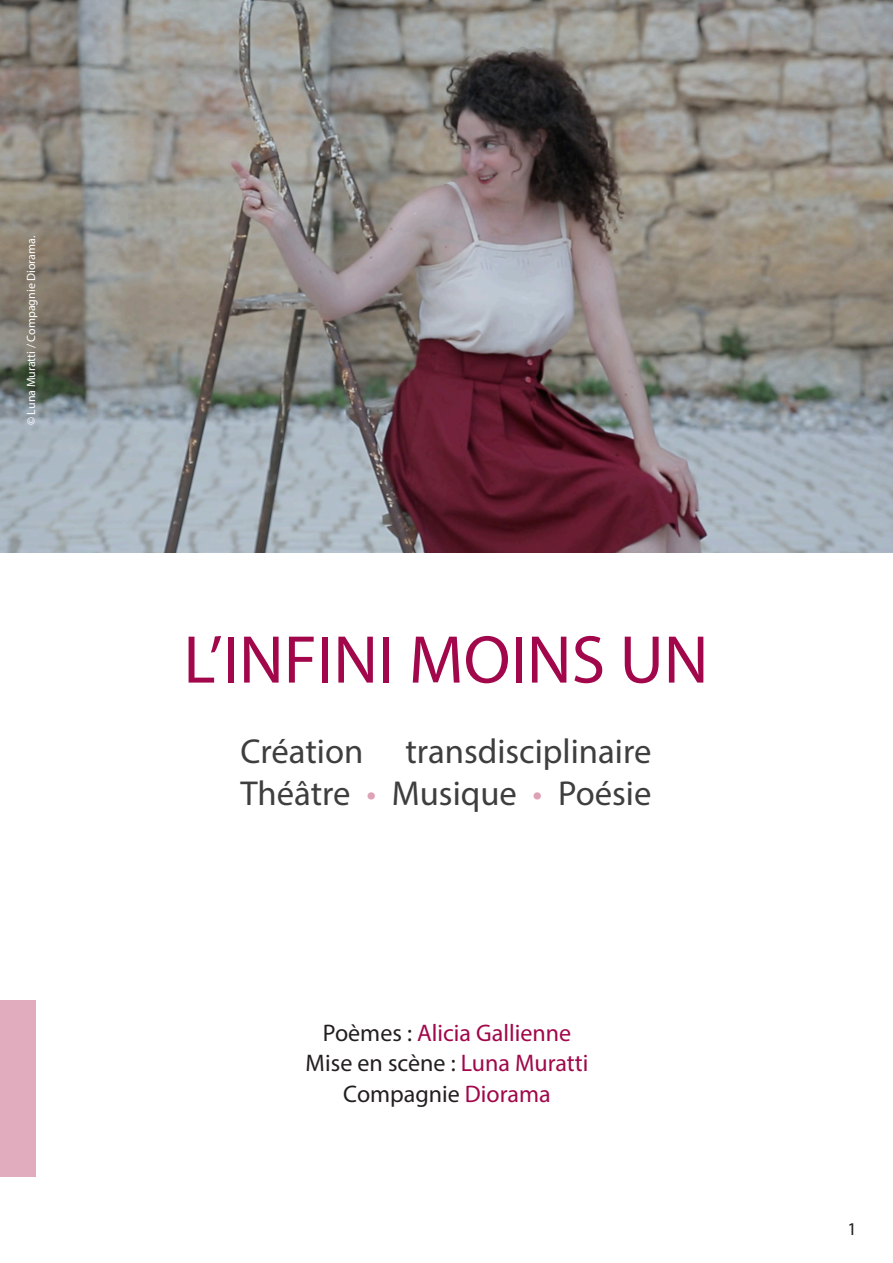
<style>
.page{position:relative;width:893px;height:1263px;background:#fff}
.page>*{position:absolute;margin:0;border:0;box-sizing:border-box;transform-origin:0 0}
.t1{font:68.1px "Myriad Pro";color:#a1074a}
.t2{font:34.65px "Myriad Pro";color:#3e3e3f}
.t3{font:24px "Myriad Pro";color:#231f20}
.t4{font:24px "Myriad Pro";color:#a1074a}
.t5{font:18px "Myriad Pro";color:#231f20}
.t6{font:12px "Myriad Pro";color:#fff}
.s1{color:#dda2b5}
.s2{color:#231f20}
.s3{color:#a1074a}
</style>
<div class="page">
<img style="left:0;top:0;width:893px;height:552px">
<div style="left:0;top:1000px;width:36px;height:177px;background:#e1acbd"></div>
<p class="t6" style="left:24px;top:425px;width:191px;rotate:-90deg">© Luna Muratti / Compagnie Diorama.</p>
<p class="t1" style="left:183px;top:618px;width:527px">L’INFINI MOINS UN</p>
<p class="t2" style="left:240px;top:730px;width:412px">Création transdisciplinaire</p>
<p class="t2" style="left:240px;top:772px;width:412px">Théâtre <span class="s1">•</span> Musique <span class="s1">•</span> Poésie</p>
<p class="t4" style="left:323px;top:1018px;width:250px"><span class="s2">Poèmes :</span> Alicia Gallienne</p>
<p class="t3" style="left:306px;top:1049px;width:284px">Mise en scène : <span class="s3">Luna Muratti</span></p>
<p class="t3" style="left:343px;top:1079px;width:209px">Compagnie <span class="s3">Diorama</span></p>
<p class="t5" style="left:847px;top:1218px;width:11px">1</p>
</div>
